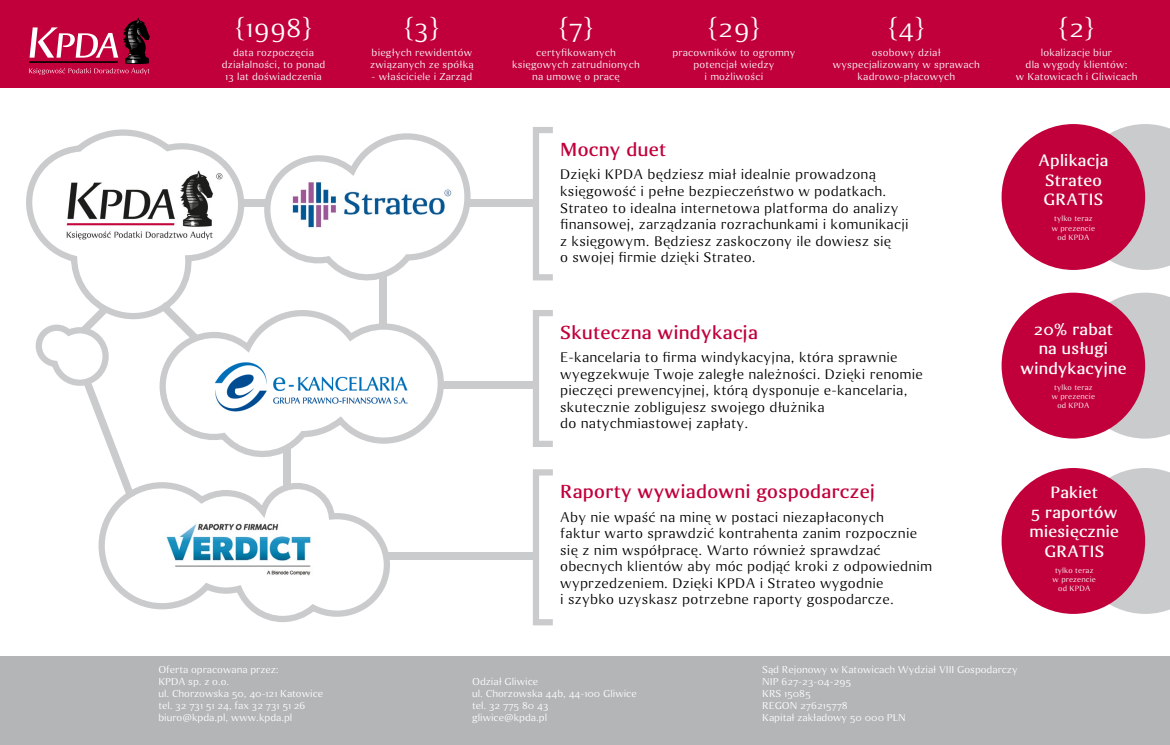
<style>
.page{position:relative;width:1170px;height:745px;background:#fff}
.page>*{position:absolute;margin:0;border:0;box-sizing:border-box;transform-origin:0 0}
.t1{font:26.25px "Quaestor Sans";letter-spacing:.02em;color:#fff}
.t2{font:700 18.75px "Quaestor Sans";letter-spacing:.02em;color:#c1003b}
.t3{font:700 16.25px/19.5px "Quaestor Sans";letter-spacing:.02em;color:#fff;text-align:center}
.t4{font:13.75px/16.5px "Quaestor Sans";letter-spacing:.02em;color:#000}
.t5{font:10px/12px "Quaestor Sans";letter-spacing:.02em;color:#fff;text-align:center}
.t6{font:10px/12px "Quaestor Sans";color:#fff}
.t7{font:7.5px/9px "Quaestor Sans";letter-spacing:.02em;color:#fff;text-align:center}
</style>
<div class="page">
<div style="left:0;top:0;width:1169px;height:88px;background:#c1003b"></div>
<svg style="left:29px;top:17px;width:121px;height:58px"></svg>
<svg style="left:1081px;top:124px;width:88px;height:146px;background:#cdcacc"></svg>
<svg style="left:1081px;top:292px;width:88px;height:146px;background:#cdc9cc"></svg>
<svg style="left:1081px;top:468px;width:88px;height:145px;background:#ccc8cb"></svg>
<div style="left:1001px;top:124px;width:143px;height:146px;background:#c1003b;border-radius:50%"></div>
<div style="left:1001px;top:292px;width:143px;height:146px;background:#c1003b;border-radius:50%"></div>
<div style="left:1001px;top:467px;width:143px;height:146px;background:#c1003b;border-radius:50%"></div>
<div style="left:0;top:656px;width:1169px;height:88px;background:#b3b5b6"></div>
<svg style="left:26px;top:129px;width:223px;height:190px"></svg>
<svg style="left:260px;top:133px;width:215px;height:148px"></svg>
<svg style="left:156px;top:307px;width:291px;height:150px"></svg>
<div style="left:241px;top:199px;width:27px;height:7px;background:#c9cbcc"></div>
<div style="left:470px;top:199px;width:65px;height:7px;background:#c9cbcc"></div>
<div style="left:439px;top:381px;width:96px;height:7px;background:#c9cbcc"></div>
<div style="left:385px;top:551px;width:150px;height:8px;background:#c9cbcc"></div>
<svg style="left:159px;top:302px;width:40px;height:40px"></svg>
<div style="left:379px;top:275px;width:8px;height:53px;background:#c9cbcc"></div>
<div style="left:283px;top:446px;width:8px;height:42px;background:#c9cbcc"></div>
<svg style="left:98px;top:482px;width:295px;height:140px"></svg>
<svg style="left:33px;top:305px;width:102px;height:193px"></svg>
<div style="left:533px;top:127px;width:23px;height:153px;border:6px solid #c9cbcc"></div>
<div style="left:533px;top:310px;width:23px;height:136px;border:6px solid #c9cbcc"></div>
<div style="left:533px;top:469px;width:23px;height:156px;border:6px solid #c9cbcc"></div>
<h1 class="t1" style="left:235px;top:11px;width:78px">{1998}</h1>
<p class="t5" style="left:222px;top:46px;width:105px">data rozpoczęcia działalności, to ponad<br>13 lat doświadczenia</p>
<h1 class="t1" style="left:404px;top:11px;width:37px">{3}</h1>
<p class="t5" style="left:370px;top:46px;width:105px;text-align:left">biegłych rewidentów związanych ze spółką</p>
<p class="t5" style="left:371px;top:70px;width:102px">- właściciele i Zarząd</p>
<h1 class="t1" style="left:558px;top:11px;width:36px">{7}</h1>
<p class="t5" style="left:512px;top:46px;width:129px">certyfikowanych księgowych zatrudnionych na umowę o pracę</p>
<h1 class="t1" style="left:708px;top:11px;width:53px">{29}</h1>
<p class="t5" style="left:672px;top:46px;width:124px">pracowników to ogromny potencjał wiedzy<br>i możliwości</p>
<h1 class="t1" style="left:888px;top:11px;width:38px">{4}</h1>
<p class="t5" style="left:832px;top:46px;width:149px">osobowy dział wyspecjalizowany w sprawach kadrowo-płacowych</p>
<h2 class="t2" style="left:560px;top:137px;width:108px">Mocny duet</h2>
<p class="t4" style="left:560px;top:166px;width:350px">Dzięki KPDA będziesz miał idealnie prowadzoną księgowość i pełne bezpieczeństwo w podatkach.<br>Strateo to idealna internetowa platforma do analizy finansowej, zarządzania rozrachunkami i komunikacji z księgowym. Będziesz zaskoczony ile dowiesz się<br>o swojej firmie dzięki Strateo.</p>
<h2 class="t2" style="left:560px;top:320px;width:199px">Skuteczna windykacja</h2>
<p class="t4" style="left:560px;top:349px;width:364px">E-kancelaria to firma windykacyjna, która sprawnie wyegzekwuje Twoje zaległe należności. Dzięki renomie pieczęci prewencyjnej, którą dysponuje e-kancelaria, skutecznie zobligujesz swojego dłużnika<br>do natychmiastowej zapłaty.</p>
<h2 class="t2" style="left:560px;top:479px;width:316px">Raporty wywiadowni gospodarczej</h2>
<p class="t4" style="left:560px;top:508px;width:373px">Aby nie wpaść na minę w postaci niezapłaconych<br>faktur warto sprawdzić kontrahenta zanim rozpocznie się z nim współpracę. Warto również sprawdzać obecnych klientów aby móc podjąć kroki z odpowiednim wyprzedzeniem. Dzięki KPDA i Strateo wygodnie<br>i szybko uzyskasz potrzebne raporty gospodarcze.</p>
<h1 class="t1" style="left:1058px;top:11px;width:37px">{2}</h1>
<p class="t5" style="left:1015px;top:46px;width:123px">lokalizacje biur<br>dla wygody klientów:<br>w Katowicach i Gliwicach</p>
<p class="t3" style="left:1038px;top:151px;width:71px">Aplikacja<br>Strateo<br>GRATIS</p>
<p class="t7" style="left:1051px;top:214px;width:45px">tylko teraz w prezencie od KPDA</p>
<p class="t3" style="left:1020px;top:319px;width:107px">20% rabat<br>na usługi windykacyjne</p>
<p class="t7" style="left:1051px;top:382px;width:45px">tylko teraz w prezencie od KPDA</p>
<p class="t3" style="left:1029px;top:482px;width:91px">Pakiet<br>5 raportów miesięcznie<br>GRATIS</p>
<p class="t7" style="left:1052px;top:565px;width:45px">tylko teraz w prezencie od KPDA</p>
<p class="t6" style="left:158px;top:663px;width:166px">Oferta opracowana przez:<br>KPDA sp. z o.o.<br>ul. Chorzowska 50, 40-121 Katowice tel. 32 731 51 24, fax 32 731 51 26 biuro@kpda.pl, www.kpda.pl</p>
<p class="t6" style="left:472px;top:675px;width:166px">Odział Gliwice<br>ul. Chorzowska 44b, 44-100 Gliwice tel. 32 775 80 43<br>gliwice@kpda.pl</p>
<p class="t6" style="left:762px;top:663px;width:257px">Sąd Rejonowy w Katowicach Wydział VIII Gospodarczy<br>NIP 627-23-04-295<br>KRS 15085<br>REGON 276215778<br>Kapitał zakładowy 50 000 PLN</p>
</div>
